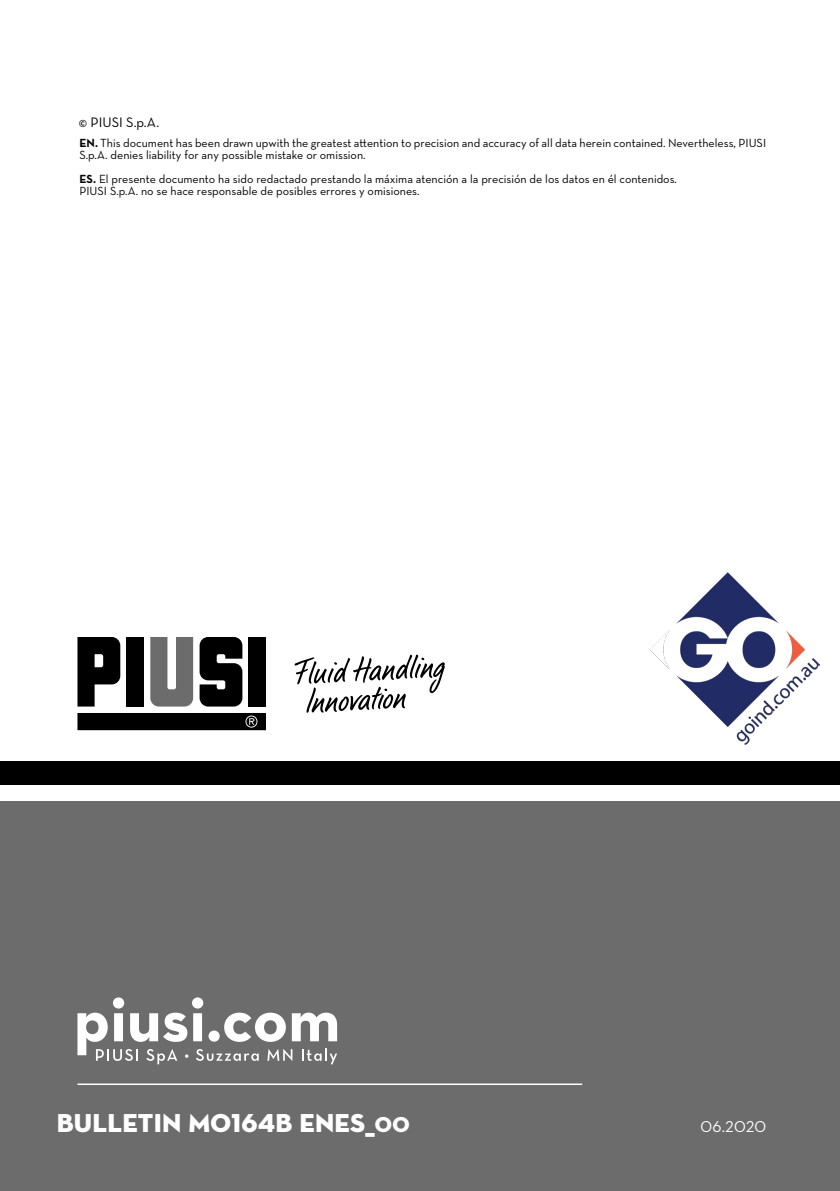
<style>
.page{position:relative;width:840px;height:1191px;background:#fff}
.page>*{position:absolute;margin:0;border:0;box-sizing:border-box;transform-origin:0 0}
.t1{font:26.4px "Neutraface Display Titling";letter-spacing:.01em;color:#fff}
.t2{font:16px "Neutraface Text Book Alt";letter-spacing:.01em;color:#fff}
.t3{font:14px "Neutraface Text";color:#000}
.t4{font:12px/12px "Neutraface Text";color:#000}
.s1{font-family:"Neutraface Text Bold Alt"}
.s2{font-size:22px}
</style>
<div class="page">
<div style="left:0;top:801px;width:839px;height:390px;background:#6c6c6c"></div>
<div style="left:0;top:761px;width:839px;height:24px;background:#000"></div>
<div style="left:127px;top:637px;width:17px;height:69px;background:#000"></div>
<div style="left:249px;top:637px;width:17px;height:69px;background:#000"></div>
<svg style="left:150px;top:637px;width:43px;height:69px"></svg>
<svg style="left:77px;top:637px;width:43px;height:69px"></svg>
<svg style="left:199px;top:637px;width:43px;height:69px"></svg>
<div style="left:77px;top:713px;width:189px;height:17px;background:#000"></div>
<svg style="left:294px;top:654px;width:150px;height:58px"></svg>
<svg style="left:77px;top:997px;width:260px;height:67px"></svg>
<hr style="left:77px;top:1083px;width:505px;height:2px;background:#fff">
<img style="left:650px;top:573px;width:171px;height:171px">
<p class="t3" style="left:79px;top:114px;width:82px">© PIUSI S.p.A.</p>
<p class="t4" style="left:79px;top:137px;width:687px"><span class="s1">EN.</span> This document has been drawn upwith the greatest attention to precision and accuracy of all data herein contained. Nevertheless, PIUSI<br>S.p.A. denies liability for any possible mistake or omission.</p>
<p class="t4" style="left:79px;top:173px;width:598px"><span class="s1">ES.</span> El presente documento ha sido redactado prestando la máxima atención a la precisión de los datos en él contenidos.<br>PIUSI S.p.A. no se hace responsable de posibles errores y omisiones.</p>
<h1 class="t1" style="left:57px;top:1106px;width:354px">BULLETIN M0164B ENES_<span class="s2">00</span></h1>
<h2 class="t2" style="left:700px;top:1116px;width:67px">06.2020</h2>
</div>
